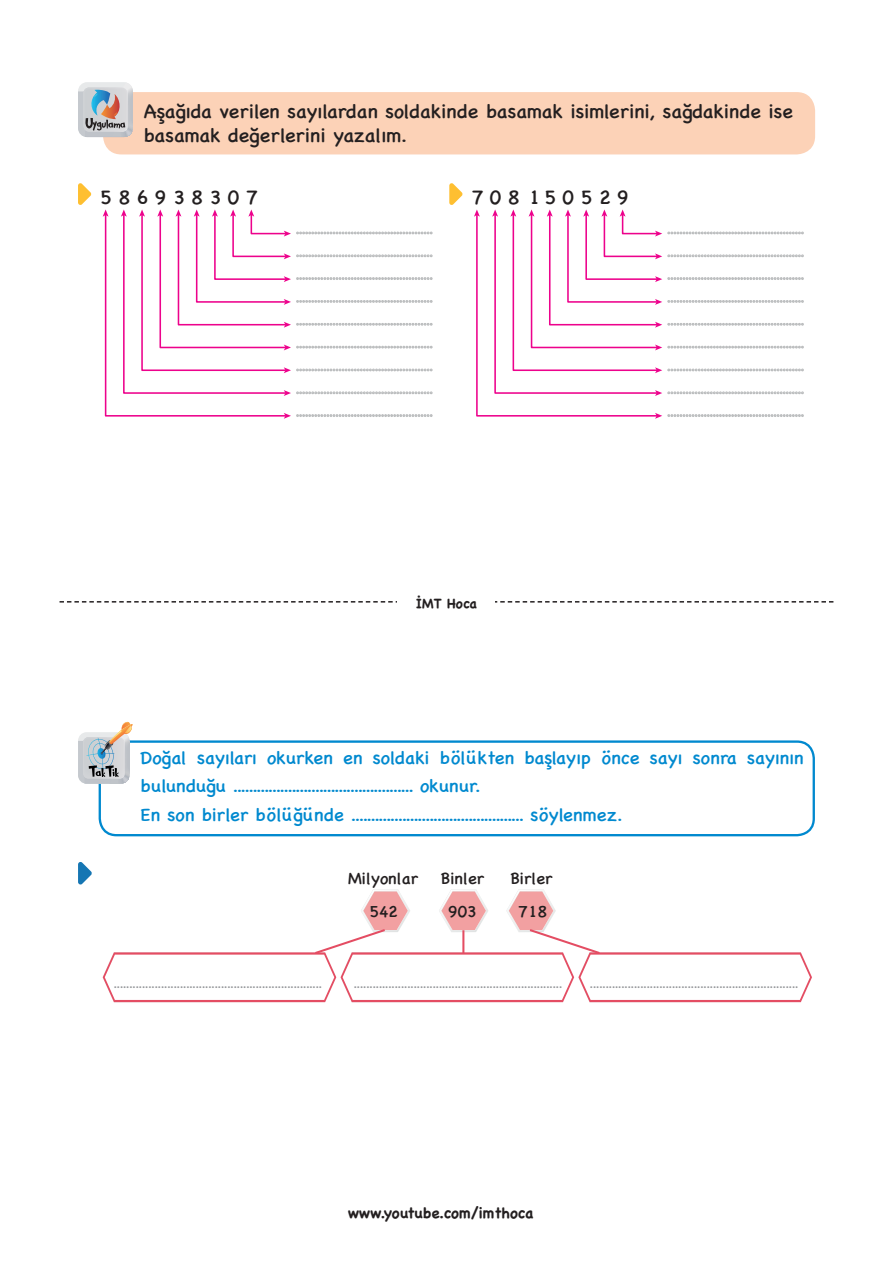
<style>
.page{position:relative;width:893px;height:1263px;background:#fff}
.page>*{position:absolute;margin:0;border:0;box-sizing:border-box;transform-origin:0 0}
.t1{font:20.4px "Chalkboard SE";letter-spacing:.325em;color:#231f20}
.t2{font:20.1px/24px "Chalkboard SE";color:#231f20}
.t3{font:18.6px/28.5px "Chalkboard SE";color:#0089cf}
.t4{font:16.65px/33.2px "Chalkboard SE";color:#231f20;text-align:center}
.t5{font:15px "Poppins";color:#939598}
.t6{font:700 15px "Chalkboard";color:#231f20}
.t7{font:700 13.5px "Chalkboard";color:#231f20}
</style>
<div class="page">
<svg style="left:60px;top:601px;width:773px;height:2px"></svg>
<div style="left:398px;top:595px;width:97px;height:14px;background:#fff"></div>
<div style="left:99px;top:740px;width:716px;height:96px;border:2px solid #0089cf;border-radius:17px"></div>
<svg style="left:78px;top:722px;width:55px;height:62px"></svg>
<svg style="left:103px;top:889px;width:709px;height:113px"></svg>
<hr style="left:462px;top:930px;width:2px;height:23px;background:#e44d63">
<svg style="left:78px;top:862px;width:14px;height:22px"></svg>
<div style="left:103px;top:92px;width:712px;height:62px;background:#fcd2b7;border-radius:19px"></div>
<svg style="left:78px;top:82px;width:55px;height:55px;background:#babcc0"></svg>
<svg style="left:103px;top:209px;width:329px;height:210px"></svg>
<svg style="left:78px;top:183px;width:13px;height:22px"></svg>
<svg style="left:668px;top:232px;width:136px;height:2px"></svg>
<svg style="left:668px;top:255px;width:136px;height:2px"></svg>
<svg style="left:668px;top:277px;width:136px;height:3px"></svg>
<svg style="left:668px;top:300px;width:136px;height:3px"></svg>
<svg style="left:668px;top:323px;width:136px;height:2px"></svg>
<svg style="left:668px;top:346px;width:136px;height:2px"></svg>
<svg style="left:668px;top:369px;width:136px;height:2px"></svg>
<svg style="left:668px;top:392px;width:136px;height:2px"></svg>
<svg style="left:668px;top:414px;width:136px;height:3px"></svg>
<svg style="left:474px;top:209px;width:188px;height:210px"></svg>
<svg style="left:449px;top:183px;width:14px;height:22px"></svg>
<p class="t2" style="left:144px;top:98px;width:651px">Aşağıda verilen sayılardan soldakinde basamak isimlerini, sağdakinde ise basamak değerlerini yazalım.</p>
<p class="t1" style="left:100px;top:180px;width:159px">586938307</p>
<p class="t1" style="left:472px;top:180px;width:158px">708 150529</p>
<p class="t7" style="left:416px;top:596px;width:63px">İMT Hoca</p>
<p class="t3" style="left:141px;top:742px;width:664px">Doğal sayıları okurken en soldaki bölükten başlayıp önce sayı sonra sayının bulunduğu .............................................. okunur.<br>En son birler bölüğünde ............................................ söylenmez.</p>
<p class="t4" style="left:348px;top:861px;width:71px">Milyonlar<br>542</p>
<p class="t4" style="left:441px;top:861px;width:45px">Binler</p>
<p class="t4" style="left:448px;top:894px;width:30px">903</p>
<p class="t4" style="left:510px;top:861px;width:44px">Birler<br>718</p>
<p class="t5" style="left:114px;top:974px;width:210px">..................................................................</p>
<p class="t5" style="left:590px;top:974px;width:210px">..................................................................</p>
<p class="t5" style="left:354px;top:974px;width:210px">..................................................................</p>
<p class="t6" style="left:348px;top:1204px;width:187px">www.youtube.com/imthoca</p>
</div>
